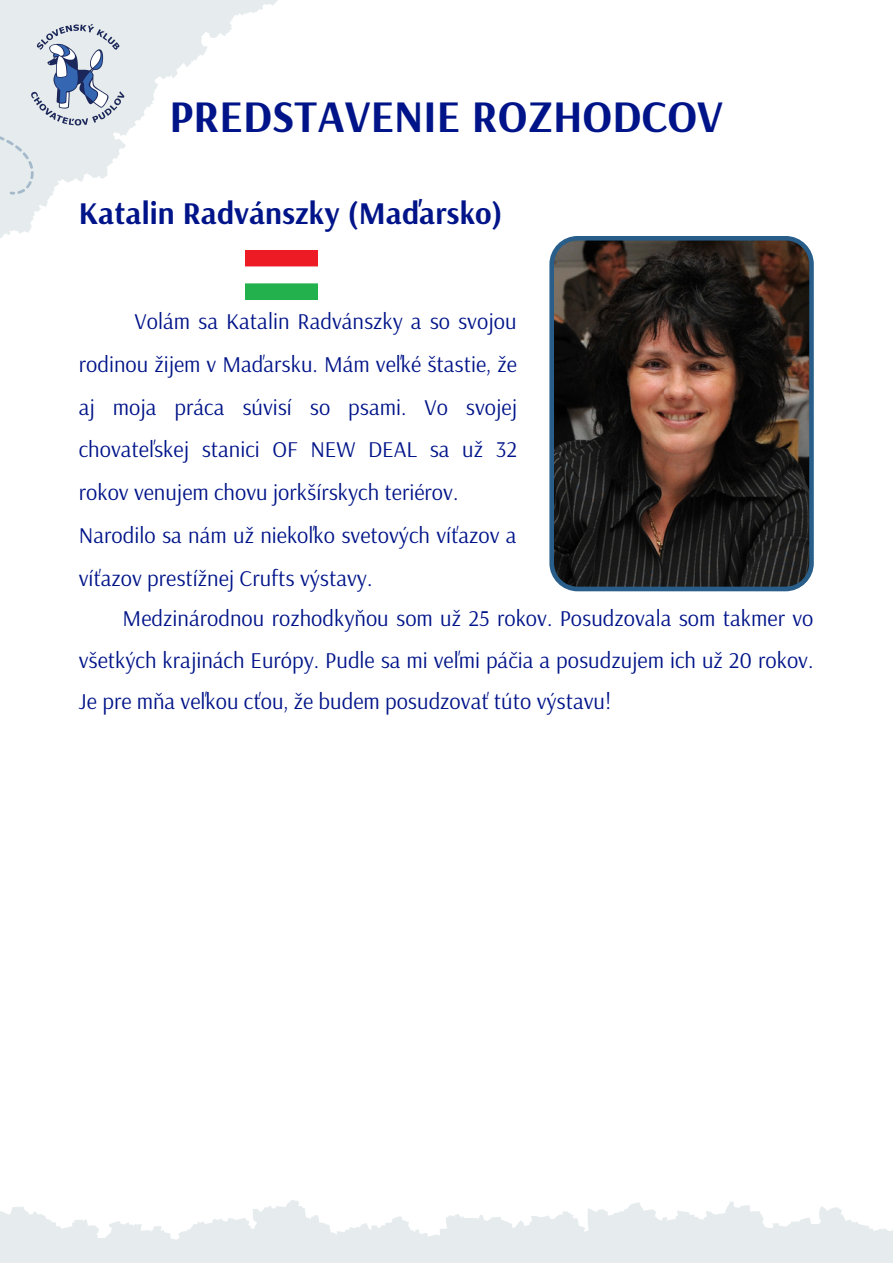
<style>
.page{position:relative;width:893px;height:1264px;background:#fff}
.page>*{position:absolute;margin:0;border:0;box-sizing:border-box;transform-origin:0 0}
.t1{font:700 45px "Arsenal";color:#001489}
.t2{font:700 31.5px "Arsenal";color:#001489}
.t3{font:22.5px/42.8px "Arsenal";color:#001489}
</style>
<div class="page">
<svg style="left:549px;top:236px;width:264px;height:355px;background:#362d2a"></svg>
<svg style="left:0;top:0;width:281px;height:300px"></svg>
<img style="left:11px;top:9px;width:133px;height:132px">
<svg style="left:0;top:13px;width:89px;height:184px;background:#d4dbe3"></svg>
<svg style="left:0;top:1200px;width:892px;height:62px;fill:#e6ecee"></svg>
<img style="left:245px;top:251px;width:72px;height:48px">
<h1 class="t1" style="left:169px;top:87px;width:555px">PREDSTAVENIE ROZHODCOV</h1>
<h2 class="t2" style="left:79px;top:192px;width:425px">Katalin Radvánszky (Maďarsko)</h2>
<p class="t3" style="left:79px;top:299px;width:440px;text-indent:56px">Volám sa Katalin Radvánszky a so svojou rodinou žijem v Maďarsku. Mám veľké štastie, že aj moja práca súvisí so psami. Vo svojej chovateľskej stanici OF NEW DEAL sa už 32 rokov venujem chovu jorkšírskych teriérov.<br>Narodilo sa nám už niekoľko svetových víťazov a víťazov prestížnej Crufts výstavy.</p>
<p class="t3" style="left:79px;top:597px;width:736px;line-height:41.5px;text-align:justify;text-indent:44px">Medzinárodnou rozhodkyňou som už 25 rokov. Posudzovala som takmer vo všetkých krajinách Európy. Pudle sa mi veľmi páčia a posudzujem ich už 20 rokov.<br>Je pre mňa veľkou cťou, že budem posudzovať túto výstavu!</p>
</div>
